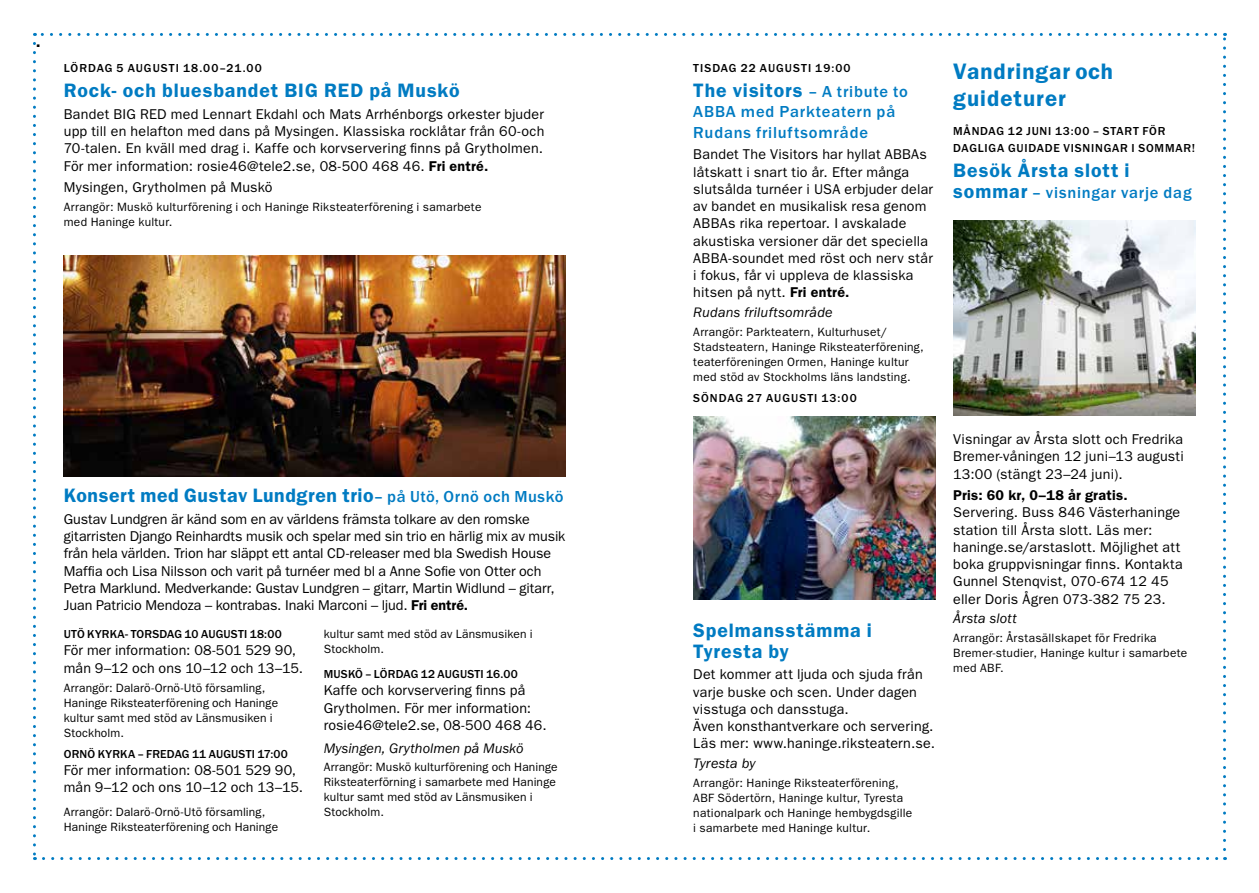
<style>
.page{position:relative;width:1259px;height:893px;background:#fff}
.page>*{position:absolute;margin:0;border:0;box-sizing:border-box;transform-origin:0 0}
.t1{font:600 22.5px/27px "ITC Franklin Gothic Std";letter-spacing:.045em;color:#007bc2}
.t2{font:600 19.5px/21px "ITC Franklin Gothic Std";letter-spacing:.045em;color:#007bc2}
.t3{font:500 16.5px/21px "ITC Franklin Gothic Std";letter-spacing:.05em;color:#007bc2}
.t4{font:600 16.5px "ITC Franklin Gothic Std";color:#000}
.t5{font:14.25px/17.2px "ITC Franklin Gothic Std";letter-spacing:.01em;color:#000}
.t6{font:italic 14.25px "ITC Franklin Gothic Std";letter-spacing:.01em;color:#000}
.t7{font:600 14.25px "ITC Franklin Gothic Std";letter-spacing:.02em;color:#000}
.t8{font:12px/15px "ITC Franklin Gothic Std";letter-spacing:.02em;color:#000}
.t9{font:500 12px "ITC Franklin Gothic Std";letter-spacing:.015em;color:#000}
.t10{font:500 12px "ITC Franklin Gothic Std";letter-spacing:.085em;color:#000}
.t11{font:500 12px/16.5px "ITC Franklin Gothic Std";letter-spacing:.065em;color:#000}
.s1{font-weight:600}
.s2{font-weight:500;font-size:16.5px}
.s3{font-weight:600;font-size:19.5px}
</style>
<div class="page">
<svg style="left:33px;top:43px;width:3px;height:817px"></svg>
<svg style="left:43px;top:857px;width:1182px;height:3px"></svg>
<svg style="left:1223px;top:33px;width:3px;height:817px"></svg>
<svg style="left:34px;top:33px;width:1181px;height:3px"></svg>
<img style="left:64px;top:255px;width:502px;height:221px">
<img style="left:693px;top:417px;width:242px;height:183px">
<img style="left:953px;top:220px;width:242px;height:196px">
<p class="t4" style="left:36px;top:32px;width:6px">.</p>
<p class="t10" style="left:64px;top:61px;width:199px">LÖRDAG 5 AUGUSTI 18.00–21.00</p>
<h2 class="t2" style="left:64px;top:80px;width:397px">Rock- och bluesbandet BIG RED på Muskö</h2>
<p class="t5" style="left:64px;top:105px;width:482px;text-align:justify">Bandet BIG RED med Lennart Ekdahl och Mats Arrhénborgs orkester bjuder upp till en helafton med dans på Mysingen. Klassiska rocklåtar från 60-och 70-talen. En kväll med drag i. Kaffe och korvservering finns på Grytholmen.<br>För mer information: rosie46@tele2.se, 08-500 468 46. <span class="s1">Fri entré.</span></p>
<p class="t5" style="left:64px;top:179px;width:210px">Mysingen, Grytholmen på Muskö</p>
<p class="t8" style="left:64px;top:200px;width:419px">Arrangör: Muskö kulturförening i och Haninge Riksteaterförening i samarbete med Haninge kultur.</p>
<h2 class="t2" style="left:64px;top:485px;width:501px">Konsert med Gustav Lundgren trio<span class="s2">– på Utö, Ornö och Muskö</span></h2>
<p class="t5" style="left:64px;top:510px;width:503px">Gustav Lundgren är känd som en av världens främsta tolkare av den romske gitarristen Django Reinhardts musik och spelar med sin trio en härlig mix av musik från hela världen. Trion har släppt ett antal CD-releaser med bla Swedish House Maffia och Lisa Nilsson och varit på turnéer med bl a Anne Sofie von Otter och Petra Marklund. Medverkande: Gustav Lundgren – gitarr, Martin Widlund – gitarr, Juan Patricio Mendoza – kontrabas. Inaki Marconi – ljud. <span class="s1">Fri entré.</span></p>
<p class="t9" style="left:64px;top:627px;width:219px">UTÖ KYRKA- TORSDAG 10 AUGUSTI 18:00</p>
<p class="t5" style="left:64px;top:642px;width:241px">För mer information: 08-501 529 90, mån 9–12 och ons 10–12 och 13–15.</p>
<p class="t8" style="left:64px;top:680px;width:216px">Arrangör: Dalarö-Ornö-Utö församling,<br>Haninge Riksteaterförening och Haninge kultur samt med stöd av Länsmusiken i<br>Stockholm.</p>
<p class="t9" style="left:64px;top:747px;width:226px">ORNÖ KYRKA – FREDAG 11 AUGUSTI 17:00</p>
<p class="t5" style="left:64px;top:762px;width:241px">För mer information: 08-501 529 90, mån 9–12 och ons 10–12 och 13–15.</p>
<p class="t8" style="left:64px;top:804px;width:216px">Arrangör: Dalarö-Ornö-Utö församling,<br>Haninge Riksteaterförening och Haninge</p>
<p class="t8" style="left:324px;top:627px;width:210px">kultur samt med stöd av Länsmusiken i<br>Stockholm.</p>
<p class="t9" style="left:324px;top:667px;width:196px">MUSKÖ – LÖRDAG 12 AUGUSTI 16.00</p>
<p class="t5" style="left:324px;top:682px;width:224px">Kaffe och korvservering finns på<br>Grytholmen. För mer information: rosie46@tele2.se, 08-500 468 46.</p>
<p class="t6" style="left:324px;top:741px;width:201px">Mysingen, Grytholmen på Muskö</p>
<p class="t8" style="left:324px;top:759px;width:235px">Arrangör: Muskö kulturförening och Haninge Riksteaterförning i samarbete med Haninge kultur samt med stöd av Länsmusiken i Stockholm.</p>
<p class="t10" style="left:693px;top:61px;width:159px">TISDAG 22 AUGUSTI 19:00</p>
<h2 class="t2" style="left:693px;top:80px;width:216px">The visitors <span class="s2">– A tribute to</span></h2>
<p class="t3" style="left:693px;top:101px;width:203px">ABBA med Parkteatern på<br>Rudans friluftsområde</p>
<p class="t5" style="left:693px;top:146px;width:241px">Bandet The Visitors har hyllat ABBAs låtskatt i snart tio år. Efter många slutsålda turnéer i USA erbjuder delar av bandet en musikalisk resa genom ABBAs rika repertoar. I avskalade akustiska versioner där det speciella ABBA-soundet med röst och nerv står i fokus, får vi uppleva de klassiska hitsen på nytt. <span class="s1">Fri entré.</span></p>
<p class="t6" style="left:693px;top:304px;width:141px">Rudans friluftsområde</p>
<p class="t8" style="left:693px;top:324px;width:232px">Arrangör: Parkteatern, Kulturhuset/ Stadsteatern, Haninge Riksteaterförening, teaterföreningen Ormen, Haninge kultur med stöd av Stockholms läns landsting.</p>
<p class="t10" style="left:693px;top:391px;width:165px">SÖNDAG 27 AUGUSTI 13:00</p>
<h2 class="t2" style="left:693px;top:620px;width:180px">Spelmansstämma i<br>Tyresta by</h2>
<p class="t5" style="left:693px;top:666px;width:243px">Det kommer att ljuda och sjuda från varje buske och scen. Under dagen visstuga och dansstuga.<br>Även konsthantverkare och servering.<br>Läs mer: www.haninge.riksteatern.se.</p>
<p class="t6" style="left:693px;top:755px;width:64px">Tyresta by</p>
<p class="t8" style="left:693px;top:775px;width:221px">Arrangör: Haninge Riksteaterförening, ABF Södertörn, Haninge kultur, Tyresta nationalpark och Haninge hembygdsgille i samarbete med Haninge kultur.</p>
<h1 class="t1" style="left:953px;top:58px;width:161px">Vandringar och guideturer</h1>
<p class="t11" style="left:953px;top:123px;width:243px">MÅNDAG 12 JUNI 13:00 – START FÖR<br>DAGLIGA GUIDADE VISNINGAR I SOMMAR!</p>
<h2 class="t2" style="left:953px;top:160px;width:178px">Besök Årsta slott i</h2>
<p class="t3" style="left:953px;top:182px;width:240px"><span class="s3">sommar</span> – visningar varje dag</p>
<p class="t5" style="left:953px;top:431px;width:232px;text-align:justify">Visningar av Årsta slott och Fredrika Bremer-våningen 12 juni–13 augusti 13:00 (stängt 23–24 juni).</p>
<p class="t7" style="left:953px;top:487px;width:176px">Pris: 60 kr, 0–18 år gratis.</p>
<p class="t5" style="left:953px;top:504px;width:231px">Servering. Buss 846 Västerhaninge station till Årsta slott. Läs mer: haninge.se/arstaslott. Möjlighet att boka gruppvisningar finns. Kontakta Gunnel Stenqvist, 070-674 12 45 eller Doris Ågren 073-382 75 23.</p>
<p class="t6" style="left:953px;top:610px;width:65px">Årsta slott</p>
<p class="t8" style="left:953px;top:630px;width:235px">Arrangör: Årstasällskapet för Fredrika<br>Bremer-studier, Haninge kultur i samarbete med ABF.</p>
</div>
